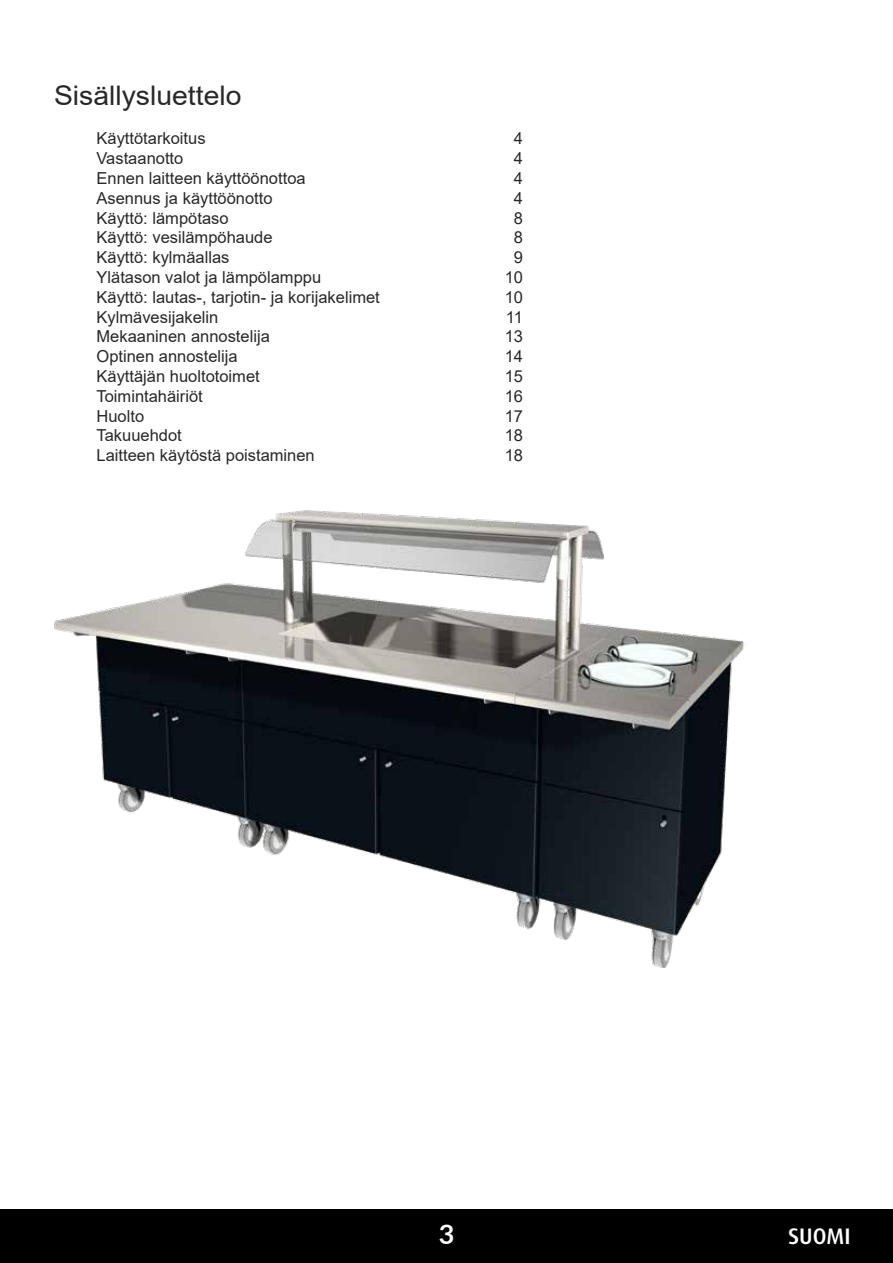
<style>
.page{position:relative;width:893px;height:1263px;background:#fff}
.page>*{position:absolute;margin:0;border:0;box-sizing:border-box;transform-origin:0 0}
.t1{font:27px "Arial";color:#282827;scale:1.05 1}
.t2{font:700 27px "Lato";color:#fff}
.t3{font:500 22.5px "Dax OT";color:#fff}
.t4{font:16.5px "Arial";color:#282827}
</style>
<div class="page">
<div style="left:0;top:1209px;width:893px;height:54px;background:#000"></div>
<img style="left:54px;top:510px;width:691px;height:457px">
<h1 class="t1" style="left:54px;top:77px;width:180px">Sisällysluettelo</h1>
<p class="t4" style="left:97px;top:127px;width:111px">Käyttötarkoitus</p>
<p class="t4" style="left:514px;top:127px;width:11px">4</p>
<p class="t4" style="left:97px;top:147px;width:88px">Vastaanotto</p>
<p class="t4" style="left:514px;top:147px;width:11px">4</p>
<p class="t4" style="left:97px;top:167px;width:211px">Ennen laitteen käyttöönottoa</p>
<p class="t4" style="left:514px;top:167px;width:11px">4</p>
<p class="t4" style="left:97px;top:187px;width:178px">Asennus ja käyttöönotto</p>
<p class="t4" style="left:514px;top:187px;width:11px">4</p>
<p class="t4" style="left:97px;top:206px;width:134px">Käyttö: lämpötaso</p>
<p class="t4" style="left:514px;top:206px;width:11px">8</p>
<p class="t4" style="left:97px;top:226px;width:178px">Käyttö: vesilämpöhaude</p>
<p class="t4" style="left:514px;top:226px;width:11px">8</p>
<p class="t4" style="left:97px;top:246px;width:134px">Käyttö: kylmäallas</p>
<p class="t4" style="left:514px;top:246px;width:11px">9</p>
<p class="t4" style="left:97px;top:266px;width:226px">Ylätason valot ja lämpölamppu</p>
<p class="t4" style="left:505px;top:266px;width:20px">10</p>
<p class="t4" style="left:97px;top:286px;width:285px">Käyttö: lautas-, tarjotin- ja korijakelimet</p>
<p class="t4" style="left:505px;top:286px;width:20px">10</p>
<p class="t4" style="left:97px;top:305px;width:123px">Kylmävesijakelin</p>
<p class="t4" style="left:506px;top:305px;width:19px">11</p>
<p class="t4" style="left:97px;top:325px;width:175px">Mekaaninen annostelija</p>
<p class="t4" style="left:505px;top:325px;width:20px">13</p>
<p class="t4" style="left:97px;top:345px;width:143px">Optinen annostelija</p>
<p class="t4" style="left:505px;top:345px;width:20px">14</p>
<p class="t4" style="left:97px;top:365px;width:165px">Käyttäjän huoltotoimet</p>
<p class="t4" style="left:505px;top:365px;width:20px">15</p>
<p class="t4" style="left:97px;top:385px;width:108px">Toimintahäiriöt</p>
<p class="t4" style="left:505px;top:385px;width:20px">16</p>
<p class="t4" style="left:97px;top:404px;width:49px">Huolto</p>
<p class="t4" style="left:505px;top:404px;width:20px">17</p>
<p class="t4" style="left:97px;top:424px;width:87px">Takuuehdot</p>
<p class="t4" style="left:505px;top:424px;width:20px">18</p>
<p class="t4" style="left:97px;top:444px;width:220px">Laitteen käytöstä poistaminen</p>
<p class="t4" style="left:505px;top:444px;width:20px">18</p>
<h1 class="t2" style="left:439px;top:1214px;width:17px">3</h1>
<h2 class="t3" style="left:788px;top:1222px;width:64px">SUOMI</h2>
</div>
